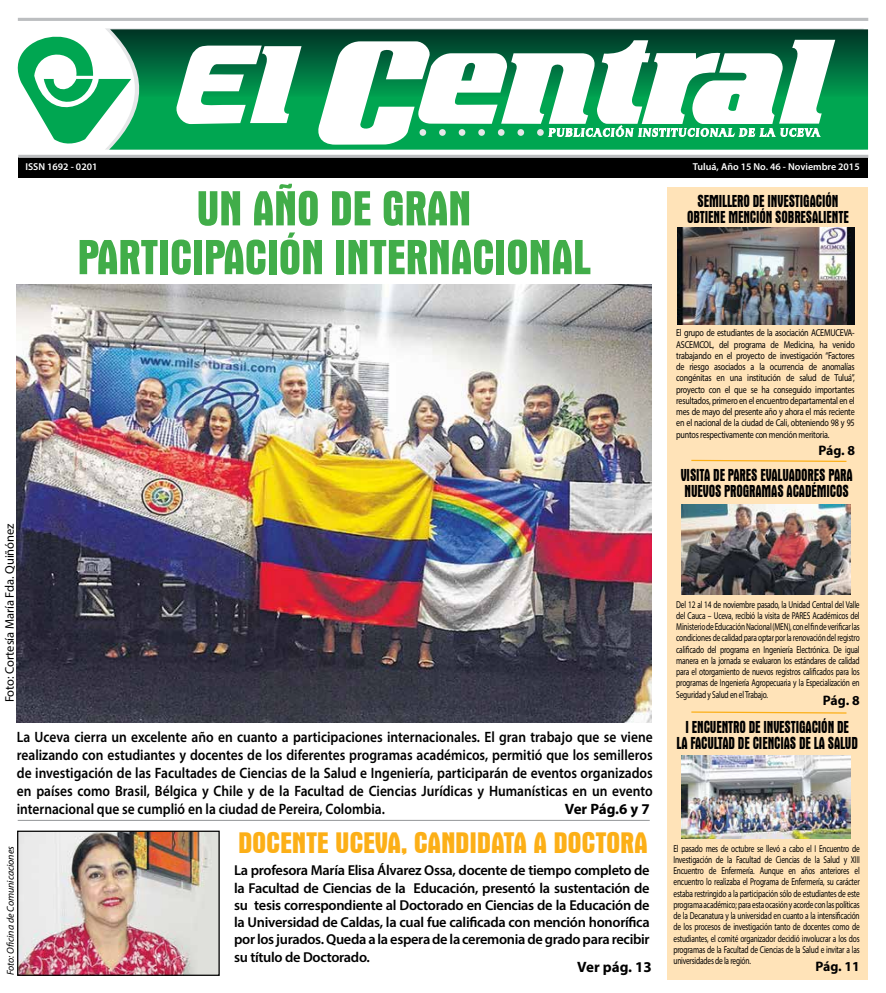
<style>
.page{position:relative;width:886px;height:993px;background:#fff}
.page>*{position:absolute;margin:0;border:0;box-sizing:border-box;transform-origin:0 0}
.t1{font:700 condensed 50px/48.8px "Aurora BT";letter-spacing:-.01em;color:#41ad49;text-align:center}
.t2{font:700 condensed 30px "Aurora BT";letter-spacing:-.01em;color:#fcaf17;scale:1.04 1}
.t3{font:700 condensed 17.5px/16.2px "Aurora BT";letter-spacing:-.01em;color:#000;text-align:center;scale:.81 1}
.t4{font:600 15px/18px "Myriad Pro";color:#000;text-align:justify;scale:.9 1}
.t5{font:700 15px "Myriad Pro";color:#000}
.t6{font:600 14.38px/17.2px "Myriad Pro";letter-spacing:-.02em;color:#000;text-align:justify}
.t7{font:700 13.75px "Myriad Pro";color:#000}
.t8{font:12.5px "Myriad Pro";letter-spacing:-.005em;color:#000}
.t9{font:10px/11.2px "Myriad Pro";letter-spacing:-.025em;color:#000;text-align:justify;scale:.74 1}
.t10{font:10px/11.2px "Myriad Pro";letter-spacing:-.025em;color:#000;text-align:justify;scale:.81 1}
.t11{font:600 10px "Myriad Pro";color:#fff}
.t12{font:italic 10px "Myriad Pro";letter-spacing:-.005em;color:#000}
</style>
<div class="page">
<div style="left:18px;top:157px;width:850px;height:20px;background:#000"></div>
<svg style="left:109px;top:29px;width:759px;height:121px;background:#087944"></svg>
<hr style="left:18px;top:155px;width:850px;height:3px;background:#bcbec0">
<svg style="left:17px;top:17px;width:114px;height:128px"></svg>
<hr style="left:18px;top:18px;width:850px;height:3px;background:#bcbec0">
<svg style="left:316px;top:40px;width:519px;height:105px"></svg>
<div style="left:537px;top:129px;width:7px;height:7px;background:#e6e7e8;border-radius:50%"></div>
<div style="left:517px;top:129px;width:7px;height:7px;background:#e6e7e8;border-radius:50%"></div>
<div style="left:498px;top:129px;width:6px;height:7px;background:#e6e7e8;border-radius:50%"></div>
<div style="left:478px;top:129px;width:7px;height:7px;background:#e6e7e8;border-radius:50%"></div>
<div style="left:459px;top:129px;width:6px;height:7px;background:#e6e7e8;border-radius:50%"></div>
<div style="left:439px;top:129px;width:7px;height:7px;background:#e6e7e8;border-radius:50%"></div>
<div style="left:419px;top:129px;width:7px;height:7px;background:#e6e7e8;border-radius:50%"></div>
<svg style="left:175px;top:46px;width:126px;height:78px"></svg>
<div style="left:667px;top:187px;width:200px;height:792px;background:#ffe3b8"></div>
<hr style="left:18px;top:819px;width:632px;height:1px;background:#939598">
<img style="left:17px;top:284px;width:635px;height:438px">
<img style="left:19px;top:832px;width:199px;height:141px">
<div style="left:17px;top:830px;width:203px;height:145px;border:1px solid #000"></div>
<img style="left:678px;top:227px;width:176px;height:97px">
<img style="left:681px;top:504px;width:169px;height:90px">
<img style="left:681px;top:755px;width:169px;height:82px">
<svg style="left:691px;top:459px;width:156px;height:3px"></svg>
<svg style="left:691px;top:711px;width:156px;height:3px"></svg>
<p class="t11" style="left:25px;top:160px;width:74px">ISSN 1692 - 0201</p>
<p class="t11" style="left:693px;top:160px;width:168px">Tuluá, Año 15 No. 46 - Noviembre 2015</p>
<h3 class="t3" style="left:687px;top:192px;width:201px">SEMILLERO DE INVESTIGACIÓN<br>OBTIENE MENCIÓN SOBRESALIENTE</h3>
<h1 class="t1" style="left:77px;top:184px;width:515px">UN AÑO DE GRAN<br>PARTICIPACIÓN INTERNACIONAL</h1>
<p class="t10" style="left:676px;top:327px;width:222px">El grupo de estudiantes de la asociación ACEMUCEVA-ASCEMCOL, del programa de Medicina, ha venido trabajando en el proyecto de investigación “Factores de riesgo asociados a la ocurrencia de anomalías congénitas en una institución de salud de Tuluá”, proyecto con el que se ha conseguido importantes resultados, primero en el encuentro departamental en el mes de mayo del presente año y ahora el más reciente en el nacional de la ciudad de Cali, obteniendo 98 y 95 puntos respectivamente con mención meritoria.</p>
<h3 class="t7" style="left:818px;top:441px;width:38px">Pág. 8</h3>
<p class="t8" style="left:2px;top:702px;width:180px;rotate:-90deg">Foto: Cortesía María Fda. Quiñónez</p>
<p class="t4" style="left:17px;top:727px;width:708px">La Uceva cierra un excelente año en cuanto a participaciones internacionales. El gran trabajo que se viene realizando con estudiantes y docentes de los diferentes programas académicos, permitió que los semilleros de investigación de las Facultades de Ciencias de la Salud e Ingeniería, participarán de eventos organizados en países como Brasil, Bélgica y Chile y de la Facultad de Ciencias Jurídicas y Humanísticas en un evento internacional que se cumplió en la ciudad de Pereira, Colombia.</p>
<h3 class="t5" style="left:565px;top:798px;width:86px">Ver Pág.6 y 7</h3>
<p class="t12" style="left:4px;top:974px;width:131px;rotate:-90deg">Foto: Oficina de Comunicaciones</p>
<h2 class="t2" style="left:238px;top:825px;width:395px">DOCENTE UCEVA, CANDIDATA A DOCTORA</h2>
<p class="t6" style="left:234px;top:861px;width:417px">La profesora María Elisa Álvarez Ossa, docente de tiempo completo de la Facultad de Ciencias de la Educación, presentó la sustentación de su tesis correspondiente al Doctorado en Ciencias de la Educación de la Universidad de Caldas, la cual fue calificada con mención honorífica por los jurados. Queda a la espera de la ceremonia de grado para recibir su título de Doctorado.</p>
<h3 class="t5" style="left:577px;top:956px;width:76px">Ver pág. 13</h3>
<h3 class="t3" style="left:681px;top:466px;width:214px;text-align:left">VISITA DE PARES EVALUADORES PARA<br>NUEVOS PROGRAMAS ACADÉMICOS</h3>
<p class="t9" style="left:676px;top:598px;width:249px">Del 12 al 14 de noviembre pasado, la Unidad Central del Valle del Cauca – Uceva, recibió la visita de PARES Académicos del Ministerio de Educación Nacional (MEN), con el fin de verificar las condiciones de calidad para optar por la renovación del registro calificado del programa en Ingeniería Electrónica. De igual manera en la jornada se evaluaron los estándares de calidad para el otorgamiento de nuevos registros calificados para los programas de Ingeniería Agropecuaria y la Especialización en Seguridad y Salud en el Trabajo.</p>
<h3 class="t7" style="left:823px;top:691px;width:38px">Pág. 8</h3>
<h3 class="t3" style="left:676px;top:718px;width:225px">I ENCUENTRO DE INVESTIGACIÓN DE<br>LA FACULTAD DE CIENCIAS DE LA SALUD</h3>
<p class="t9" style="left:673px;top:842px;width:253px">El pasado mes de octubre se llevó a cabo el I Encuentro de Investigación de la Facultad de Ciencias de la Salud y XIII Encuentro de Enfermería. Aunque en años anteriores el encuentro lo realizaba el Programa de Enfermería, su carácter estaba restringido a la participación sólo de estudiantes de este programa académico; para esta ocasión y acorde con las políticas de la Decanatura y la universidad en cuanto a la intensificación de los procesos de investigación tanto de docentes como de estudiantes, el comité organizador decidió involucrar a los dos programas de la Facultad de Ciencias de la Salud e invitar a las universidades de la región.</p>
<h3 class="t7" style="left:815px;top:957px;width:46px">Pág. 11</h3>
</div>
